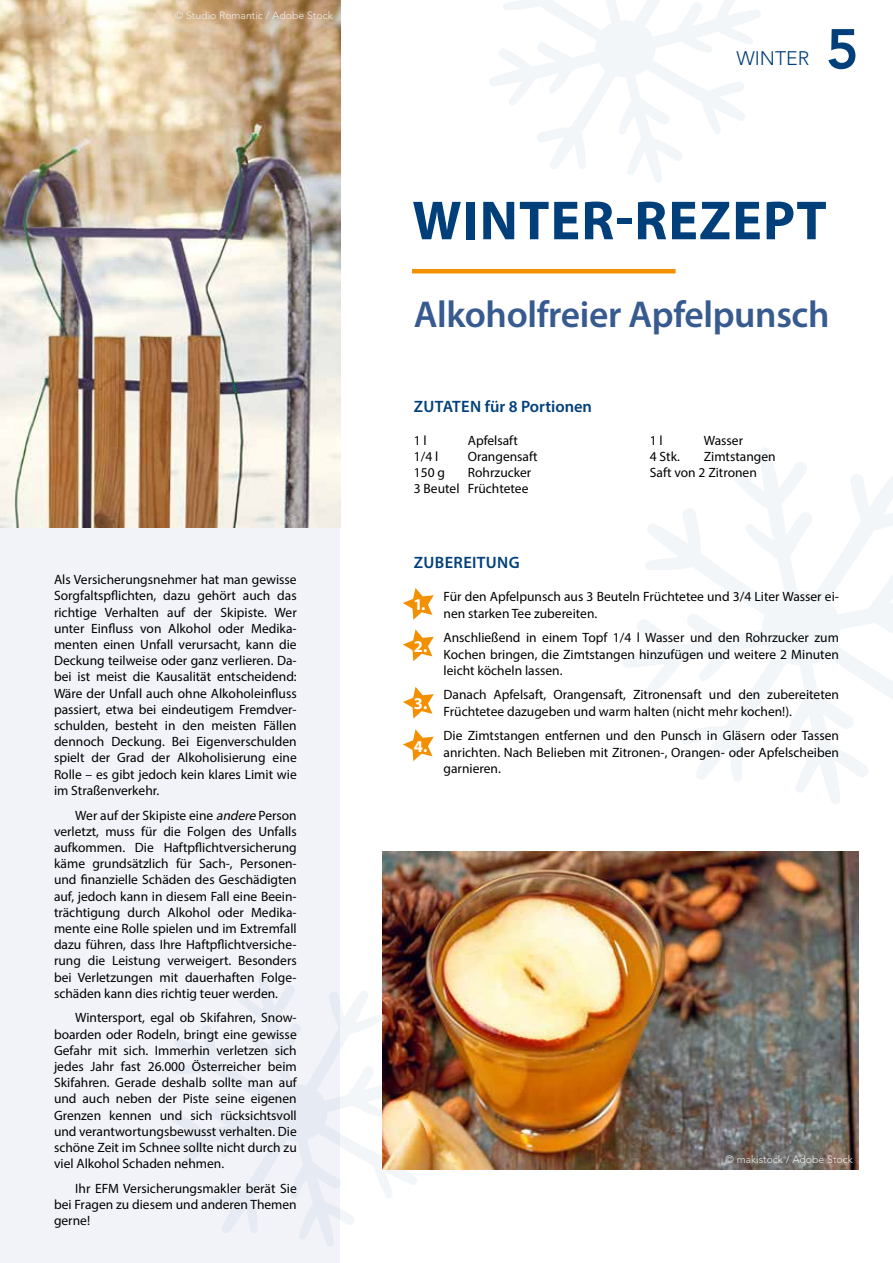
<style>
.page{position:relative;width:893px;height:1263px;background:#fff}
.page>*{position:absolute;margin:0;border:0;box-sizing:border-box;transform-origin:0 0}
.t1{font:800 55.8px "Avenir LT";color:#003f79}
.t2{font:700 55.5px "Myriad Pro";letter-spacing:.02em;color:#003f79}
.t3{font:600 37.5px "Myriad Pro";letter-spacing:-.01em;color:#375a8f}
.t4{font:300 19.5px "Avenir LT";color:#003f79}
.t5{font:600 16.5px "Myriad Pro";color:#003f79}
.t6{font:600 16.5px "Myriad Pro";letter-spacing:.02em;color:#003f79}
.t7{font:700 16.5px "Myriad Pro";color:#fff}
.t8{font:13.5px/16.2px "Myriad Pro";color:#000;text-align:justify}
.t9{font:300 10.5px "Avenir LT";color:#ededed}
.s1{font-style:italic}
</style>
<div class="page">
<div style="left:0;top:70px;width:340px;height:1193px;background:#f2f3f8"></div>
<img style="left:0;top:0;width:340px;height:527px">
<svg style="left:489px;top:0;width:271px;height:182px"></svg>
<svg style="left:623px;top:448px;width:270px;height:356px"></svg>
<svg style="left:161px;top:976px;width:274px;height:270px"></svg>
<hr style="left:412px;top:269px;width:264px;height:4px;background:#f39000">
<img style="left:382px;top:851px;width:477px;height:318px">
<svg style="left:403px;top:588px;width:31px;height:32px"></svg>
<svg style="left:403px;top:629px;width:31px;height:32px"></svg>
<svg style="left:403px;top:687px;width:31px;height:32px"></svg>
<svg style="left:403px;top:729px;width:31px;height:32px"></svg>
<p class="t9" style="left:175px;top:9px;width:159px">© Studio Romantic / Adobe Stock</p>
<p class="t8" style="left:54px;top:571px;width:244px">Als Versicherungsnehmer hat man gewisse Sorgfaltspflichten, dazu gehört auch das richtige Verhalten auf der Skipiste. Wer unter Einfluss von Alkohol oder Medika&shy;menten einen Unfall verursacht, kann die Deckung teilweise oder ganz verlieren. Da&shy;bei ist meist die Kausalität entscheidend:<br>Wäre der Unfall auch ohne Alkoholeinfluss passiert, etwa bei eindeutigem Fremdver&shy;schulden, besteht in den meisten Fällen dennoch Deckung. Bei Eigenverschulden spielt der Grad der Alkoholisierung eine Rolle – es gibt jedoch kein klares Limit wie im Straßenverkehr.</p>
<p class="t8" style="left:54px;top:807px;width:244px;text-indent:21px">Wer auf der Skipiste eine <span class="s1">andere</span> Person verletzt, muss für die Folgen des Unfalls aufkommen. Die Haftpflichtversicherung käme grundsätzlich für Sach-, Personen&shy;und finanzielle Schäden des Geschädigten auf, jedoch kann in diesem Fall eine Beein&shy;trächtigung durch Alkohol oder Medika&shy;mente eine Rolle spielen und im Extremfall dazu führen, dass Ihre Haftpflichtversiche&shy;rung die Leistung verweigert. Besonders bei Verletzungen mit dauerhaften Folge&shy;schäden kann dies richtig teuer werden.</p>
<p class="t8" style="left:54px;top:1010px;width:244px;text-indent:21px">Wintersport, egal ob Skifahren, Snow&shy;boarden oder Rodeln, bringt eine gewisse Gefahr mit sich. Immerhin verletzen sich jedes Jahr fast 26.000 Österreicher beim Skifahren. Gerade deshalb sollte man auf und auch neben der Piste seine eigenen Grenzen kennen und sich rücksichtsvoll und verantwortungsbewusst verhalten. Die schöne Zeit im Schnee sollte nicht durch zu viel Alkohol Schaden nehmen.</p>
<p class="t8" style="left:54px;top:1180px;width:244px;text-indent:21px">Ihr EFM Versicherungsmakler berät Sie bei Fragen zu diesem und anderen Themen gerne!</p>
<h3 class="t4" style="left:736px;top:47px;width:74px">WINTER</h3>
<h1 class="t1" style="left:826px;top:16px;width:34px">5</h1>
<h2 class="t2" style="left:412px;top:184px;width:416px">WINTER-REZEPT</h2>
<h3 class="t3" style="left:414px;top:291px;width:417px">Alkoholfreier Apfelpunsch</h3>
<p class="t5" style="left:414px;top:396px;width:180px">ZUTATEN für 8 Portionen</p>
<p class="t8" style="left:414px;top:432px;width:14px">1 l</p>
<p class="t8" style="left:468px;top:432px;width:52px">Apfelsaft</p>
<p class="t8" style="left:414px;top:448px;width:26px">1/4 l</p>
<p class="t8" style="left:468px;top:448px;width:71px">Orangensaft</p>
<p class="t8" style="left:414px;top:464px;width:33px">150 g</p>
<p class="t8" style="left:414px;top:464px;width:119px;text-align:right">Rohrzucker<br>3 Beutel Früchtetee</p>
<p class="t8" style="left:650px;top:432px;width:14px">1 l</p>
<p class="t8" style="left:704px;top:432px;width:41px">Wasser</p>
<p class="t8" style="left:650px;top:448px;width:32px">4 Stk.</p>
<p class="t8" style="left:650px;top:448px;width:127px;text-indent:54px">Zimtstangen<br>Saft von 2 Zitronen</p>
<p class="t6" style="left:414px;top:552px;width:107px">ZUBEREITUNG</p>
<p class="t8" style="left:444px;top:588px;width:397px">Für den Apfelpunsch aus 3 Beuteln Früchtetee und 3/4 Liter Wasser ei&shy;nen starken Tee zubereiten.</p>
<p class="t8" style="left:444px;top:629px;width:397px">Anschließend in einem Topf 1/4 l Wasser und den Rohrzucker zum Kochen bringen, die Zimtstangen hinzufügen und weitere 2 Minuten leicht köcheln lassen.</p>
<p class="t8" style="left:444px;top:686px;width:397px">Danach Apfelsaft, Orangensaft, Zitronensaft und den zubereiteten<br>Früchtetee dazugeben und warm halten (nicht mehr kochen!).</p>
<p class="t8" style="left:444px;top:727px;width:397px">Die Zimtstangen entfernen und den Punsch in Gläsern oder Tassen anrichten. Nach Belieben mit Zitronen-, Orangen- oder Apfelscheiben garnieren.</p>
<p class="t7" style="left:414px;top:594px;width:13px">1.</p>
<p class="t7" style="left:414px;top:636px;width:15px">2.</p>
<p class="t7" style="left:414px;top:693px;width:15px">3.</p>
<p class="t7" style="left:414px;top:735px;width:15px">4.</p>
<p class="t9" style="left:726px;top:1153px;width:129px">© makistock / Adobe Stock</p>
</div>
